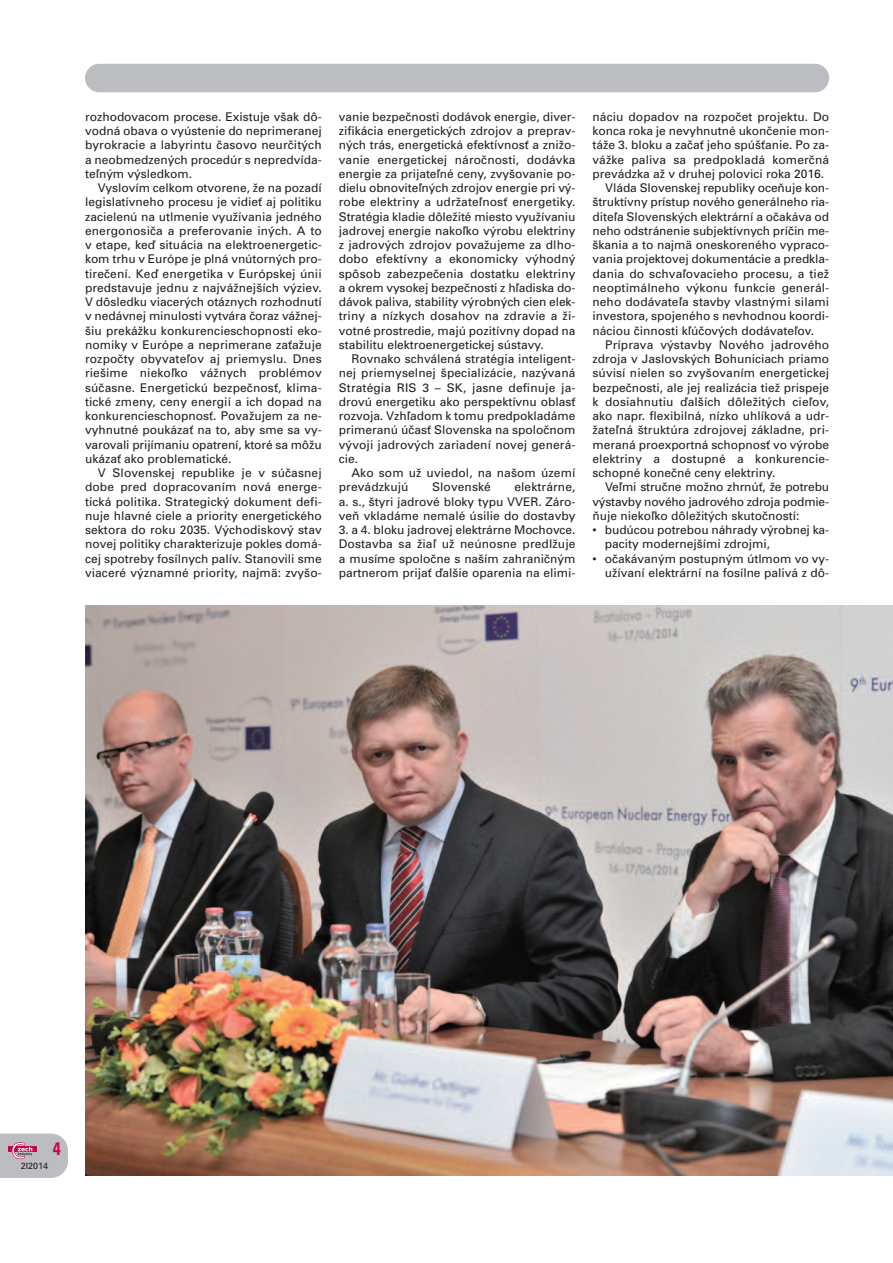
<style>
.page{position:relative;width:893px;height:1263px;background:#fff}
.page>*{position:absolute;margin:0;border:0;box-sizing:border-box;transform-origin:0 0}
.t1{font:700 condensed 18px "Univers CE";color:#c30a49}
.t2{font:12px/14.2px "Univers CE";color:#231f20;text-align:justify}
.t3{font:9px "Univers CE";color:#231f20}
</style>
<div class="page">
<div style="left:85px;top:64px;width:744px;height:28px;background:#bcbdc0;border-radius:14px"></div>
<svg style="left:0;top:1133px;width:68px;height:45px;background:#c0b7bd"></svg>
<img style="left:85px;top:605px;width:808px;height:570px">
<p class="t2" style="left:85px;top:110px;width:238px">rozhodovacom procese. Existuje však dô&shy;vodná obava o vyústenie do neprimeranej byrokracie a labyrintu časovo neurčitých a neobmedzených procedúr s nepredvída&shy;teľným výsledkom.</p>
<p class="t2" style="left:85px;top:182px;width:238px;text-indent:13px">Vyslovím celkom otvorene, že na pozadí legislatívneho procesu je vidieť aj politiku zacielenú na utlmenie využívania jedného energonosiča a preferovanie iných. A to v etape, keď situácia na elektroenergetic&shy;kom trhu v Európe je plná vnútorných pro&shy;tirečení. Keď energetika v Európskej únii predstavuje jednu z najvážnejších výziev.<br>V dôsledku viacerých otáznych rozhodnutí v nedávnej minulosti vytvára čoraz vážnej&shy;šiu prekážku konkurencieschopnosti eko&shy;nomiky v Európe a neprimerane zaťažuje rozpočty obyvateľov aj priemyslu. Dnes riešime niekoľko vážnych problémov súčasne. Energetickú bezpečnosť, klima&shy;tické zmeny, ceny energií a ich dopad na konkurencieschopnosť. Považujem za ne&shy;vyhnutné poukázať na to, aby sme sa vy&shy;varovali prijímaniu opatrení, ktoré sa môžu ukázať ako problematické.</p>
<p class="t2" style="left:85px;top:467px;width:238px;text-indent:13px">V Slovenskej republike je v súčasnej dobe pred dopracovaním nová energe&shy;tická politika. Strategický dokument defi&shy;nuje hlavné ciele a priority energetického sektora do roku 2035. Východiskový stav novej politiky charakterizuje pokles domá&shy;cej spotreby fosílnych palív. Stanovili sme viaceré významné priority, najmä: zvyšo-</p>
<p class="t2" style="left:339px;top:110px;width:238px">vanie bezpečnosti dodávok energie, diver&shy;zifikácia energetických zdrojov a preprav&shy;ných trás, energetická efektívnosť a znižo&shy;vanie energetickej náročnosti, dodávka energie za prijateľné ceny, zvyšovanie po&shy;dielu obnoviteľných zdrojov energie pri vý&shy;robe elektriny a udržateľnosť energetiky.<br>Stratégia kladie dôležité miesto využívaniu jadrovej energie nakoľko výrobu elektriny z jadrových zdrojov považujeme za dlho&shy;dobo efektívny a ekonomicky výhodný spôsob zabezpečenia dostatku elektriny a okrem vysokej bezpečnosti z hľadiska do&shy;dávok paliva, stability výrobných cien elek&shy;triny a nízkych dosahov na zdravie a ži&shy;votné prostredie, majú pozitívny dopad na stabilitu elektroenergetickej sústavy.</p>
<p class="t2" style="left:339px;top:353px;width:238px;text-indent:13px">Rovnako schválená stratégia inteligent&shy;nej priemyselnej špecializácie, nazývaná Stratégia RIS 3 – SK, jasne definuje ja&shy;drovú energetiku ako perspektívnu oblasť rozvoja. Vzhľadom k tomu predpokladáme primeranú účasť Slovenska na spoločnom vývoji jadrových zariadení novej generá&shy;cie.</p>
<p class="t2" style="left:339px;top:467px;width:238px;text-indent:13px">Ako som už uviedol, na našom území prevádzkujú</p>
<p class="t2" style="left:432px;top:481px;width:60px">Slovenské</p>
<p class="t2" style="left:339px;top:481px;width:238px;text-indent:176px">elektrárne, a. s., štyri jadrové bloky typu VVER. Záro&shy;veň vkladáme nemalé úsilie do dostavby</p>
<p class="t2" style="left:339px;top:524px;width:238px">3. a 4. bloku jadrovej elektrárne Mochovce.<br>Dostavba sa žiaľ už neúnosne predlžuje a musíme spoločne s naším zahraničným partnerom prijať ďalšie oparenia na elimi-</p>
<p class="t2" style="left:592px;top:110px;width:238px">náciu dopadov na rozpočet projektu. Do</p>
<p class="t2" style="left:592px;top:125px;width:238px">konca roka je nevyhnutné ukončenie mon-</p>
<p class="t2" style="left:592px;top:139px;width:238px">táže 3. bloku a začať jeho spúšťanie. Po za-</p>
<p class="t2" style="left:592px;top:153px;width:238px">vážke paliva sa predpokladá komerčná</p>
<p class="t2" style="left:592px;top:167px;width:233px">prevádzka až v druhej polovici roka 2016.</p>
<p class="t2" style="left:605px;top:182px;width:225px">Vláda Slovenskej republiky oceňuje kon-</p>
<p class="t2" style="left:592px;top:196px;width:238px">štruktívny prístup nového generálneho ria-</p>
<p class="t2" style="left:592px;top:210px;width:238px">diteľa Slovenských elektrární a očakáva od</p>
<p class="t2" style="left:592px;top:224px;width:238px">neho odstránenie subjektívnych príčin me-</p>
<p class="t2" style="left:592px;top:239px;width:238px">škania a to najmä oneskoreného vypraco-</p>
<p class="t2" style="left:592px;top:253px;width:238px">vania projektovej dokumentácie a predkla-</p>
<p class="t2" style="left:592px;top:267px;width:238px">dania do schvaľovacieho procesu, a tiež</p>
<p class="t2" style="left:592px;top:281px;width:238px">neoptimálneho výkonu funkcie generál-</p>
<p class="t2" style="left:592px;top:296px;width:238px">neho dodávateľa stavby vlastnými silami</p>
<p class="t2" style="left:592px;top:310px;width:238px">investora, spojeného s nevhodnou koordi-</p>
<p class="t2" style="left:592px;top:324px;width:223px">náciou činnosti kľúčových dodávateľov.</p>
<p class="t2" style="left:605px;top:338px;width:225px">Príprava výstavby Nového jadrového</p>
<p class="t2" style="left:592px;top:353px;width:238px">zdroja v Jaslovských Bohuniciach priamo</p>
<p class="t2" style="left:592px;top:367px;width:238px">súvisí nielen so zvyšovaním energetickej</p>
<p class="t2" style="left:592px;top:381px;width:238px">bezpečnosti, ale jej realizácia tiež prispeje</p>
<p class="t2" style="left:592px;top:395px;width:238px">k dosiahnutiu ďalších dôležitých cieľov,</p>
<p class="t2" style="left:592px;top:410px;width:238px">ako napr. flexibilná, nízko uhlíková a udr-</p>
<p class="t2" style="left:592px;top:424px;width:238px">žateľná štruktúra zdrojovej základne, pri-</p>
<p class="t2" style="left:592px;top:438px;width:238px">meraná proexportná schopnosť vo výrobe</p>
<p class="t2" style="left:592px;top:452px;width:238px">elektriny a dostupné a konkurencie-</p>
<p class="t2" style="left:592px;top:467px;width:185px">schopné konečné ceny elektriny.</p>
<p class="t2" style="left:605px;top:481px;width:225px">Veľmi stručne možno zhrnúť, že potrebu</p>
<p class="t2" style="left:592px;top:495px;width:238px">výstavby nového jadrového zdroja podmie-</p>
<p class="t2" style="left:592px;top:509px;width:209px">ňuje niekoľko dôležitých skutočností:</p>
<p class="t2" style="left:605px;top:524px;width:226px;text-indent:-12px">• budúcou potrebou náhrady výrobnej ka&shy;pacity modernejšími zdrojmi,</p>
<p class="t2" style="left:592px;top:552px;width:238px;text-align:right">• očakávaným postupným útlmom vo vy&shy;užívaní elektrární na fosílne palivá z dô-</p>
<h1 class="t1" style="left:53px;top:1142px;width:9px">4</h1>
<p class="t3" style="left:21px;top:1163px;width:29px">2I2014</p>
</div>
